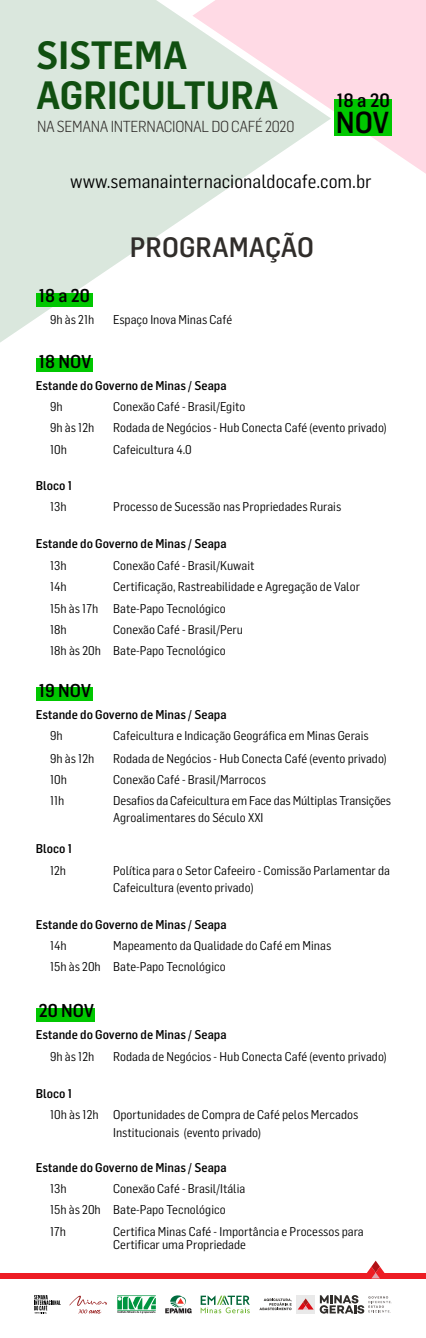
<style>
.page{position:relative;width:426px;height:1338px;background:#fff}
.page>*{position:absolute;margin:0;border:0;box-sizing:border-box;transform-origin:0 0}
.t1{font:600 38.69px/39.5px "Flama Semicondensed";color:#104f10}
.t2{font:500 29.75px "Flama Semicondensed";color:#000}
.t3{font:500 27.5px "Flama Semicondensed";color:#302d2a}
.t4{font:500 18.94px "Flama Semicondensed";color:#000}
.t5{font:18.75px "Flama Semicondensed";color:#000}
.t6{font:500 18.25px "Flama Semicondensed";color:#000}
.t7{font:300 15.62px "Flama Semicondensed";letter-spacing:-.02em;color:#302d2a}
.t8{font:12.5px/21.3px "Flama Semicondensed";color:#000}
.t9{font:500 12.5px "Flama Semicondensed";color:#000}
</style>
<div class="page">
<svg style="left:0;top:0;width:192px;height:359px;fill:#dae7dd"></svg>
<svg style="left:192px;top:0;width:233px;height:213px"></svg>
<div style="left:0;top:1273px;width:425px;height:5px;background:#ed1d24"></div>
<svg style="left:367px;top:1260px;width:18px;height:18px"></svg>
<svg style="left:200px;top:1295px;width:49px;height:18px"></svg>
<svg style="left:117px;top:1295px;width:39px;height:18px"></svg>
<svg style="left:165px;top:1295px;width:26px;height:18px"></svg>
<svg style="left:296px;top:1295px;width:18px;height:18px"></svg>
<svg style="left:297px;top:1298px;width:16px;height:11px"></svg>
<svg style="left:319px;top:1295px;width:73px;height:18px"></svg>
<svg style="left:259px;top:1298px;width:32px;height:12px"></svg>
<svg style="left:69px;top:1295px;width:38px;height:18px"></svg>
<svg style="left:34px;top:1295px;width:27px;height:18px"></svg>
<div style="left:36px;top:1008px;width:59px;height:13px;background:#00c700"></div>
<div style="left:36px;top:687px;width:57px;height:14px;background:#00c700"></div>
<div style="left:36px;top:359px;width:57px;height:13px;background:#00c700"></div>
<div style="left:36px;top:293px;width:57px;height:13px;background:#00c700"></div>
<div style="left:334px;top:99px;width:58px;height:37px;background:#00c700"></div>
<h1 class="t1" style="left:36px;top:34px;width:244px">SISTEMA<br>AGRICULTURA</h1>
<p class="t7" style="left:37px;top:116px;width:258px">NA SEMANA INTERNACIONAL DO CAFÉ 2020</p>
<h3 class="t4" style="left:336px;top:88px;width:54px">18 a 20</h3>
<h2 class="t2" style="left:335px;top:103px;width:55px">NOV</h2>
<h3 class="t5" style="left:70px;top:169px;width:302px">www.semanainternacionaldocafe.com.br</h3>
<h3 class="t3" style="left:130px;top:229px;width:185px">PROGRAMAÇÃO</h3>
<h3 class="t6" style="left:39px;top:284px;width:53px">18 a 20</h3>
<p class="t8" style="left:50px;top:308px;width:46px">9h às 21h</p>
<p class="t8" style="left:113px;top:308px;width:120px">Espaço Inova Minas Café</p>
<h3 class="t6" style="left:39px;top:349px;width:54px">18 NOV</h3>
<p class="t9" style="left:36px;top:377px;width:192px">Estande do Governo de Minas / Seapa</p>
<p class="t8" style="left:113px;top:395px;width:275px">Conexão Café - Brasil/Egito<br>Rodada de Negócios - Hub Conecta Café (evento privado)</p>
<p class="t8" style="left:50px;top:395px;width:14px">9h</p>
<p class="t8" style="left:50px;top:417px;width:46px">9h às 12h<br>10h</p>
<p class="t8" style="left:113px;top:438px;width:80px">Cafeicultura 4.0</p>
<p class="t9" style="left:36px;top:477px;width:38px">Bloco 1</p>
<p class="t8" style="left:50px;top:496px;width:18px">13h</p>
<p class="t8" style="left:113px;top:496px;width:229px">Processo de Sucessão nas Propriedades Rurais</p>
<p class="t9" style="left:36px;top:536px;width:192px">Estande do Governo de Minas / Seapa</p>
<p class="t8" style="left:113px;top:576px;width:248px">Certificação, Rastreabilidade e Agregação de Valor<br>Bate-Papo Tecnológico</p>
<p class="t8" style="left:50px;top:554px;width:18px">13h</p>
<p class="t8" style="left:113px;top:554px;width:142px">Conexão Café - Brasil/Kuwait</p>
<p class="t8" style="left:50px;top:576px;width:50px">14h<br>15h às 17h</p>
<p class="t8" style="left:50px;top:618px;width:52px">18h<br>18h às 20h</p>
<p class="t8" style="left:113px;top:618px;width:131px">Conexão Café - Brasil/Peru<br>Bate-Papo Tecnológico</p>
<h3 class="t6" style="left:39px;top:678px;width:54px">19 NOV</h3>
<p class="t9" style="left:36px;top:706px;width:192px">Estande do Governo de Minas / Seapa</p>
<p class="t8" style="left:113px;top:723px;width:275px;line-height:22.7px">Cafeicultura e Indicação Geográfica em Minas Gerais<br>Rodada de Negócios - Hub Conecta Café (evento privado)</p>
<p class="t8" style="left:50px;top:724px;width:14px">9h</p>
<p class="t8" style="left:50px;top:747px;width:46px">9h às 12h<br>10h</p>
<p class="t8" style="left:113px;top:768px;width:154px">Conexão Café - Brasil/Marrocos</p>
<p class="t8" style="left:50px;top:789px;width:16px">11h</p>
<p class="t8" style="left:113px;top:791px;width:279px;line-height:17.2px">Desafios da Cafeicultura em Face das Múltiplas Transições<br>Agroalimentares do Século XXI</p>
<p class="t9" style="left:36px;top:841px;width:38px">Bloco 1</p>
<p class="t8" style="left:50px;top:859px;width:18px">12h</p>
<p class="t8" style="left:113px;top:861px;width:278px;line-height:17.2px">Política para o Setor Cafeeiro - Comissão Parlamentar da<br>Cafeicultura (evento privado)</p>
<p class="t9" style="left:36px;top:916px;width:192px">Estande do Governo de Minas / Seapa</p>
<p class="t8" style="left:50px;top:934px;width:18px">14h</p>
<p class="t8" style="left:50px;top:934px;width:282px;text-indent:63px">Mapeamento da Qualidade do Café em Minas<br>15h às 20h Bate-Papo Tecnológico</p>
<h3 class="t6" style="left:39px;top:999px;width:57px">20 NOV</h3>
<p class="t9" style="left:36px;top:1026px;width:192px">Estande do Governo de Minas / Seapa</p>
<p class="t8" style="left:113px;top:1045px;width:275px">Rodada de Negócios - Hub Conecta Café (evento privado)</p>
<p class="t9" style="left:36px;top:1085px;width:38px">Bloco 1</p>
<p class="t8" style="left:113px;top:1105px;width:246px;line-height:17.2px">Oportunidades de Compra de Café pelos Mercados<br>Institucionais (evento privado)</p>
<p class="t8" style="left:50px;top:1045px;width:46px">9h às 12h</p>
<p class="t8" style="left:50px;top:1103px;width:50px">10h às 12h</p>
<p class="t9" style="left:36px;top:1159px;width:192px">Estande do Governo de Minas / Seapa</p>
<p class="t8" style="left:50px;top:1177px;width:18px">13h</p>
<p class="t8" style="left:50px;top:1177px;width:196px;text-indent:63px">Conexão Café - Brasil/Itália<br>15h às 20h Bate-Papo Tecnológico</p>
<p class="t8" style="left:50px;top:1220px;width:18px">17h</p>
<p class="t8" style="left:113px;top:1224px;width:252px;line-height:13.4px">Certifica Minas Café - Importância e Processos para<br>Certificar uma Propriedade</p>
</div>
